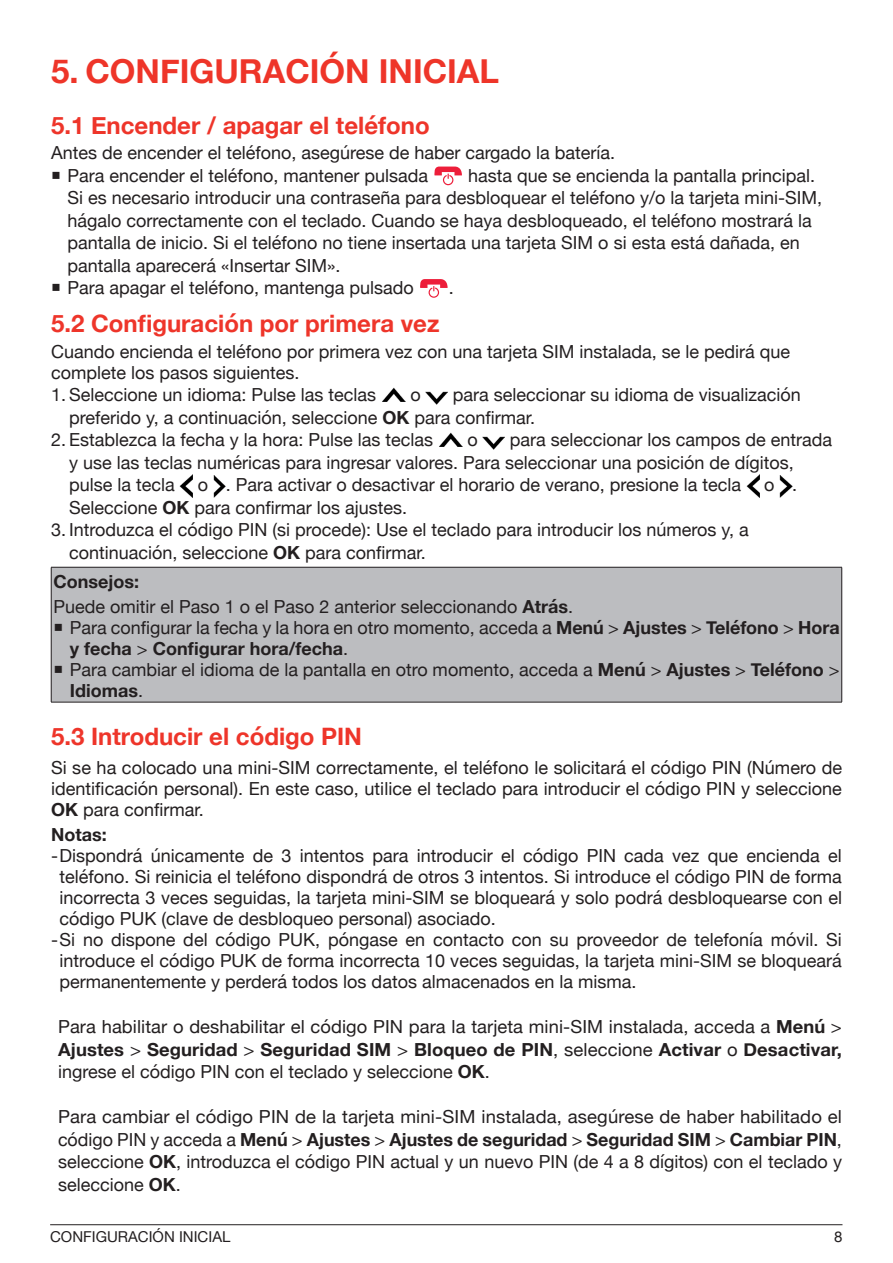
<style>
.page{position:relative;width:893px;height:1263px;background:#fff}
.page>*{position:absolute;margin:0;border:0;box-sizing:border-box;transform-origin:0 0}
.t1{font:700 33px "Helvetica Neue";color:#ee3529}
.t2{font:700 24px "Helvetica Neue";color:#ee352a}
.Bullets{font:18px/22.5px "Helvetica Neue";color:#231f20}
.bullet{font:18px/21px "Helvetica Neue";color:#231f20;text-align:justify}
.body{font:18px/21px "Helvetica Neue";color:#231f20}
.body-2{font:700 18px "Helvetica Neue";color:#231f20}
.bullet-2{font:700 18px "Helvetica Neue";color:#231f20}
.t3{font:15px "Helvetica Neue";color:#231f20}
.s1{font-weight:700}
</style>
<div class="page">
<hr style="left:50px;top:1224px;width:792px;height:1px;background:#231f20">
<svg style="left:434px;top:167px;width:28px;height:18px"></svg>
<svg style="left:420px;top:279px;width:28px;height:19px"></svg>
<img style="left:382px;top:388px;width:23px;height:13px">
<img style="left:426px;top:391px;width:22px;height:13px">
<img style="left:439px;top:433px;width:23px;height:13px">
<img style="left:483px;top:436px;width:22px;height:13px">
<img style="left:180px;top:474px;width:13px;height:24px">
<img style="left:213px;top:475px;width:13px;height:22px">
<img style="left:746px;top:475px;width:13px;height:23px">
<img style="left:780px;top:475px;width:12px;height:22px">
<div style="left:51px;top:567px;width:791px;height:135px;background:#bcbdc0"></div>
<hr style="left:51px;top:567px;width:791px;height:1px;background:#231f20">
<hr style="left:51px;top:567px;width:1px;height:135px;background:#231f20">
<hr style="left:841px;top:567px;width:1px;height:135px;background:#231f20">
<hr style="left:51px;top:702px;width:791px;height:1px;background:#231f20">
<p class="t1" style="left:51px;top:46px;width:450px">5. CONFIGURACIÓN INICIAL</p>
<p class="t2" style="left:51px;top:107px;width:380px">5.1 Encender / apagar el teléfono</p>
<p class="body" style="left:51px;top:143px;width:566px">Antes de encender el teléfono, asegúrese de haber cargado la batería.</p>
<p class="Bullets" style="left:68px;top:165px;width:362px">Para encender el teléfono, mantener pulsada</p>
<p class="Bullets" style="left:68px;top:165px;width:756px;text-indent:401px">hasta que se encienda la pantalla principal.<br>Si es necesario introducir una contraseña para desbloquear el teléfono y/o la tarjeta mini-SIM, hágalo correctamente con el teclado. Cuando se haya desbloqueado, el teléfono mostrará la pantalla de inicio. Si el teléfono no tiene insertada una tarjeta SIM o si esta está dañada, en pantalla aparecerá «Insertar SIM».</p>
<p class="Bullets" style="left:68px;top:278px;width:348px">Para apagar el teléfono, mantenga pulsado</p>
<p class="Bullets" style="left:449px;top:278px;width:7px">.</p>
<p class="t2" style="left:51px;top:305px;width:390px">5.2 Configuración por primera vez</p>
<p class="body" style="left:51px;top:342px;width:741px">Cuando encienda el teléfono por primera vez con una tarjeta SIM instalada, se le pedirá que complete los pasos siguientes.</p>
<p class="Bullets" style="left:51px;top:384px;width:327px">1. Seleccione un idioma: Pulse las teclas</p>
<p class="Bullets" style="left:411px;top:384px;width:12px">o</p>
<p class="Bullets" style="left:69px;top:384px;width:733px;text-indent:384px">para seleccionar su idioma de visualización preferido y, a continuación, seleccione <span class="s1">OK</span> para confirmar.</p>
<p class="Bullets" style="left:51px;top:429px;width:383px">2. Establezca la fecha y la hora: Pulse las teclas</p>
<p class="Bullets" style="left:467px;top:429px;width:12px">o</p>
<p class="Bullets" style="left:69px;top:429px;width:765px;text-indent:441px">para seleccionar los campos de entrada y use las teclas numéricas para ingresar valores. Para seleccionar una posición de dígitos, pulse la tecla</p>
<p class="Bullets" style="left:198px;top:474px;width:545px">o . Para activar o desactivar el horario de verano, presione la tecla</p>
<p class="Bullets" style="left:764px;top:474px;width:34px">o .</p>
<p class="Bullets" style="left:69px;top:497px;width:340px">Seleccione <span class="s1">OK</span> para confirmar los ajustes.</p>
<p class="Bullets" style="left:69px;top:519px;width:681px;text-indent:-18px">3. Introduzca el código PIN (si procede): Use el teclado para introducir los números y, a continuación, seleccione <span class="s1">OK</span> para confirmar.</p>
<p class="body-2" style="left:53px;top:567px;width:87px">Consejos:</p>
<p class="bullet" style="left:53px;top:597px;width:521px">Puede omitir el Paso 1 o el Paso 2 anterior seleccionando <span class="s1">Atrás</span>.</p>
<p class="Bullets" style="left:70px;top:618px;width:771px;line-height:21px">Para configurar la fecha y la hora en otro momento, acceda a <span class="s1">Menú</span> &gt; <span class="s1">Ajustes</span> &gt; <span class="s1">Teléfono</span> &gt; <span class="s1">Hora y fecha</span> &gt; <span class="s1">Configurar hora/fecha</span>.</p>
<p class="Bullets" style="left:70px;top:660px;width:771px;line-height:21px">Para cambiar el idioma de la pantalla en otro momento, acceda a <span class="s1">Menú</span> &gt; <span class="s1">Ajustes</span> &gt; <span class="s1">Teléfono</span> &gt;<br><span class="s1">Idiomas</span>.</p>
<p class="t2" style="left:51px;top:717px;width:313px">5.3 Introducir el código PIN</p>
<p class="bullet" style="left:51px;top:758px;width:793px">Si se ha colocado una mini-SIM correctamente, el teléfono le solicitará el código PIN (Número de identificación personal). En este caso, utilice el teclado para introducir el código PIN y seleccione <span class="s1">OK</span> para confirmar.</p>
<p class="bullet-2" style="left:51px;top:821px;width:57px">Notas:</p>
<p class="Bullets" style="left:60px;top:846px;width:784px;line-height:21px;text-align:justify;text-indent:-9px">-Dispondrá únicamente de 3 intentos para introducir el código PIN cada vez que encienda el teléfono. Si reinicia el teléfono dispondrá de otros 3 intentos. Si introduce el código PIN de forma incorrecta 3 veces seguidas, la tarjeta mini-SIM se bloqueará y solo podrá desbloquearse con el código PUK (clave de desbloqueo personal) asociado.</p>
<p class="Bullets" style="left:60px;top:930px;width:784px;line-height:21px;text-align:justify;text-indent:-9px">-Si no dispone del código PUK, póngase en contacto con su proveedor de telefonía móvil. Si introduce el código PUK de forma incorrecta 10 veces seguidas, la tarjeta mini-SIM se bloqueará permanentemente y perderá todos los datos almacenados en la misma.</p>
<p class="Bullets" style="left:58px;top:1017px;width:785px;text-align:justify">Para habilitar o deshabilitar el código PIN para la tarjeta mini-SIM instalada, acceda a <span class="s1">Menú</span> &gt; <span class="s1">Ajustes</span> &gt; <span class="s1">Seguridad</span> &gt; <span class="s1">Seguridad SIM</span> &gt; <span class="s1">Bloqueo de PIN</span>, seleccione <span class="s1">Activar</span> o <span class="s1">Desactivar, </span>ingrese el código PIN con el teclado y seleccione <span class="s1">OK</span>.</p>
<p class="Bullets" style="left:58px;top:1107px;width:785px;text-align:justify">Para cambiar el código PIN de la tarjeta mini-SIM instalada, asegúrese de haber habilitado el código PIN y acceda a <span class="s1">Menú</span> &gt; <span class="s1">Ajustes</span> &gt; <span class="s1">Ajustes de seguridad</span> &gt; <span class="s1">Seguridad SIM</span> &gt; <span class="s1">Cambiar PIN</span>, seleccione <span class="s1">OK</span>, introduzca el código PIN actual y un nuevo PIN (de 4 a 8 dígitos) con el teclado y seleccione <span class="s1">OK</span>.</p>
<p class="t3" style="left:50px;top:1226px;width:182px">CONFIGURACIÓN INICIAL</p>
<p class="t3" style="left:834px;top:1226px;width:10px">8</p>
</div>
